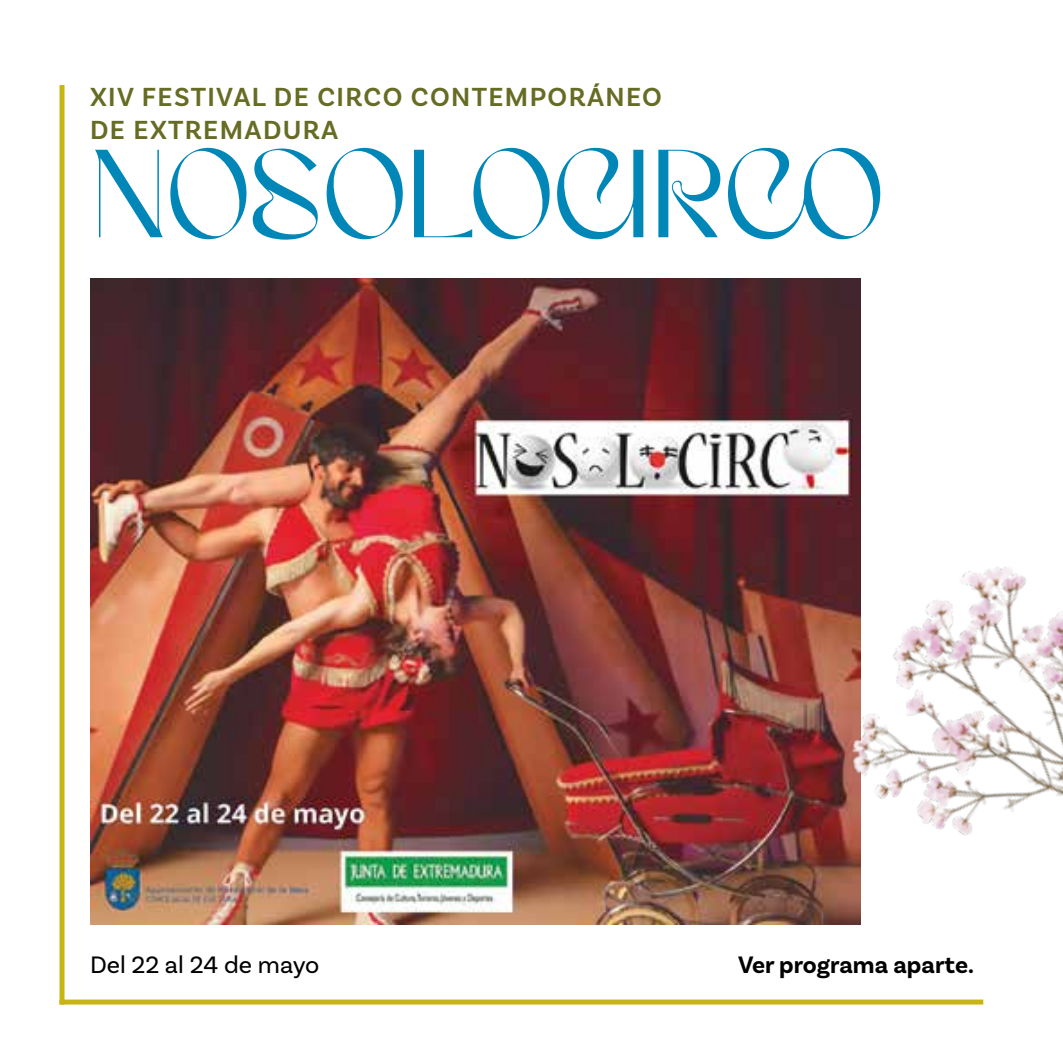
<style>
.page{position:relative;width:1063px;height:1063px;background:#fff}
.page>*{position:absolute;margin:0;border:0;box-sizing:border-box;transform-origin:0 0}
.t1{font:125px "Armany";color:#0087b8}
.t2{font:600 27.5px/33px "Basic Sans";letter-spacing:.05em;color:#666c23}
.t3{font:700 25px "Basic Sans";color:#000}
.t4{font:25px "Basic Sans";color:#000}
</style>
<div class="page">
<div style="left:60px;top:1000px;width:923px;height:5px;background:#c9b512"></div>
<div style="left:60px;top:85px;width:5px;height:920px;background:#c9b512"></div>
<img style="left:90px;top:278px;width:771px;height:646px">
<img style="left:738px;top:462px;width:325px;height:543px">
<p class="t2" style="left:90px;top:80px;width:573px">XIV FESTIVAL DE CIRCO CONTEMPORÁNEO<br>DE EXTREMADURA</p>
<h1 class="t1" style="left:90px;top:131px;width:796px">NOSOLOCIRCO</h1>
<p class="t4" style="left:90px;top:950px;width:231px">Del 22 al 24 de mayo</p>
<p class="t3" style="left:738px;top:950px;width:237px">Ver programa aparte.</p>
</div>
